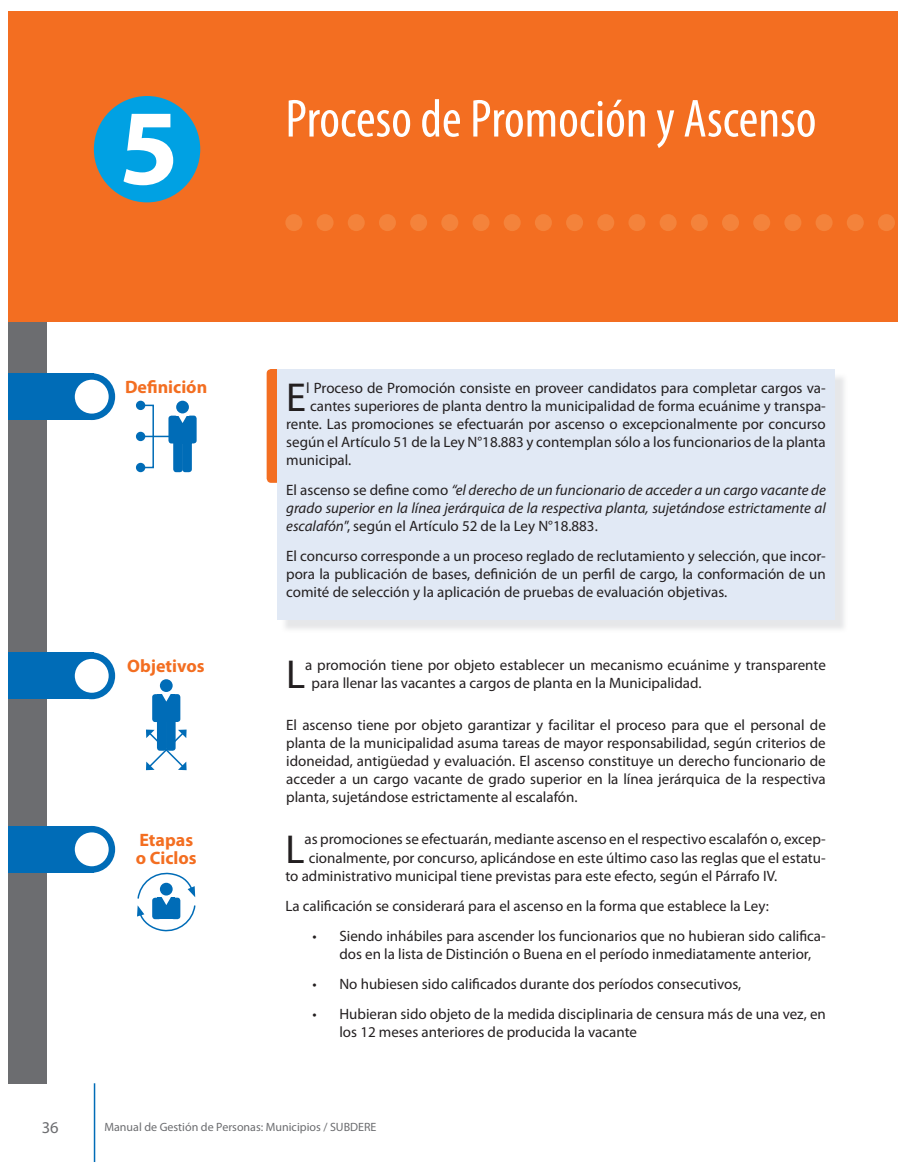
<style>
.page{position:relative;width:915px;height:1171px;background:#fff}
.page>*{position:absolute;margin:0;border:0;box-sizing:border-box;transform-origin:0 0}
.t1{font:700 108px "Myriad Pro";color:#fff}
.t2{font:condensed 54px "Myriad Pro";color:#fff}
.t3{font:40.5px "Myriad Pro";color:#231f20}
.t4{font:700 18px/18px "Myriad Pro";color:#f36e21}
.t5{font:16.5px "Myriad Pro";color:#6c6d70}
.t6{font:15px/18px "Myriad Pro";color:#231f20}
.t7{font:italic 15px/18px "Myriad Pro";color:#231f20;text-align:justify}
.t8{font:12px "Myriad Pro";color:#6c6d70}
.s1{font-style:normal}
</style>
<div class="page">
<div style="left:9px;top:83px;width:38px;height:999px;background:#6c6d70"></div>
<hr style="left:94px;top:1082px;width:1px;height:79px;background:#006cb7">
<div style="left:266px;top:369px;width:14px;height:113px;background:#f36e21;border-radius:4px"></div>
<div style="left:277px;top:369px;width:557px;height:250px;background:#e1e9f5"></div>
<div style="left:9px;top:11px;width:888px;height:310px;background:#f36e21"></div>
<div style="left:94px;top:96px;width:106px;height:106px;background:#00a1e3;border-radius:50%"></div>
<div style="left:285px;top:214px;width:17px;height:17px;background:#f4833b;border-radius:50%"></div>
<div style="left:566px;top:214px;width:17px;height:17px;background:#f4833b;border-radius:50%"></div>
<div style="left:534px;top:214px;width:17px;height:17px;background:#f4833b;border-radius:50%"></div>
<div style="left:503px;top:214px;width:17px;height:17px;background:#f4833b;border-radius:50%"></div>
<div style="left:472px;top:214px;width:17px;height:17px;background:#f4833b;border-radius:50%"></div>
<div style="left:441px;top:214px;width:17px;height:17px;background:#f4833b;border-radius:50%"></div>
<div style="left:410px;top:214px;width:17px;height:17px;background:#f4833b;border-radius:50%"></div>
<div style="left:379px;top:214px;width:17px;height:17px;background:#f4833b;border-radius:50%"></div>
<div style="left:347px;top:214px;width:17px;height:17px;background:#f4833b;border-radius:50%"></div>
<div style="left:316px;top:214px;width:17px;height:17px;background:#f4833b;border-radius:50%"></div>
<div style="left:597px;top:214px;width:17px;height:17px;background:#f4833b;border-radius:50%"></div>
<div style="left:877px;top:214px;width:17px;height:17px;background:#f4833b;border-radius:50%"></div>
<div style="left:846px;top:214px;width:17px;height:17px;background:#f4833b;border-radius:50%"></div>
<div style="left:815px;top:214px;width:17px;height:17px;background:#f4833b;border-radius:50%"></div>
<div style="left:784px;top:214px;width:17px;height:17px;background:#f4833b;border-radius:50%"></div>
<div style="left:753px;top:214px;width:17px;height:17px;background:#f4833b;border-radius:50%"></div>
<div style="left:721px;top:214px;width:17px;height:17px;background:#f4833b;border-radius:50%"></div>
<div style="left:690px;top:214px;width:17px;height:17px;background:#f4833b;border-radius:50%"></div>
<div style="left:659px;top:214px;width:17px;height:17px;background:#f4833b;border-radius:50%"></div>
<div style="left:628px;top:214px;width:17px;height:17px;background:#f4833b;border-radius:50%"></div>
<div style="left:9px;top:373px;width:85px;height:47px;background:#006cb7"></div>
<svg style="left:72px;top:376px;width:40px;height:40px"></svg>
<div style="left:68px;top:373px;width:47px;height:47px;border:6px solid #006cb7;border-radius:50%"></div>
<div style="left:173px;top:440px;width:10px;height:32px;background:#006cb7;border-radius:3px"></div>
<div style="left:182px;top:440px;width:10px;height:32px;background:#006cb7;border-radius:3px"></div>
<div style="left:168px;top:415px;width:10px;height:28px;background:#006cb7;border-radius:3px"></div>
<div style="left:187px;top:415px;width:9px;height:28px;background:#006cb7;border-radius:3px"></div>
<div style="left:174px;top:415px;width:17px;height:28px;background:#006cb7"></div>
<svg style="left:175px;top:411px;width:15px;height:12px"></svg>
<div style="left:176px;top:400px;width:13px;height:13px;background:#006cb7;border-radius:50%"></div>
<svg style="left:136px;top:400px;width:9px;height:10px"></svg>
<svg style="left:136px;top:431px;width:9px;height:10px"></svg>
<svg style="left:136px;top:462px;width:9px;height:10px"></svg>
<hr style="left:142px;top:435px;width:28px;height:2px;background:#006cb7">
<svg style="left:139px;top:404px;width:16px;height:65px"></svg>
<div style="left:9px;top:652px;width:85px;height:47px;background:#006cb7"></div>
<svg style="left:72px;top:655px;width:40px;height:40px"></svg>
<div style="left:68px;top:652px;width:47px;height:47px;border:6px solid #006cb7;border-radius:50%"></div>
<div style="left:157px;top:718px;width:9px;height:32px;background:#006cb7;border-radius:3px"></div>
<div style="left:166px;top:718px;width:9px;height:32px;background:#006cb7;border-radius:3px"></div>
<div style="left:152px;top:694px;width:10px;height:27px;background:#006cb7;border-radius:3px"></div>
<div style="left:171px;top:694px;width:9px;height:27px;background:#006cb7;border-radius:3px"></div>
<div style="left:158px;top:694px;width:17px;height:27px;background:#006cb7"></div>
<svg style="left:161px;top:689px;width:11px;height:12px"></svg>
<div style="left:160px;top:679px;width:13px;height:12px;background:#006cb7;border-radius:50%"></div>
<svg style="left:146px;top:729px;width:40px;height:41px"></svg>
<div style="left:9px;top:825px;width:85px;height:47px;background:#006cb7"></div>
<svg style="left:72px;top:828px;width:40px;height:41px"></svg>
<div style="left:68px;top:825px;width:47px;height:47px;border:6px solid #006cb7;border-radius:50%"></div>
<svg style="left:137px;top:872px;width:59px;height:60px"></svg>
<h1 class="t1" style="left:119px;top:77px;width:61px">5</h1>
<p class="t4" style="left:125px;top:377px;width:84px">Definición</p>
<p class="t4" style="left:127px;top:656px;width:79px">Objetivos</p>
<p class="t4" style="left:136px;top:829px;width:62px">Etapas o Ciclos</p>
<h2 class="t2" style="left:285px;top:86px;width:532px">Proceso de Promoción y Ascenso</h2>
<h3 class="t3" style="left:286px;top:372px;width:21px">E</h3>
<p class="t6" style="left:306px;top:378px;width:521px">l Proceso de Promoción consiste en proveer candidatos para completar cargos va-</p>
<p class="t6" style="left:310px;top:396px;width:517px">cantes superiores de planta dentro la municipalidad de forma ecuánime y transpa-</p>
<p class="t6" style="left:286px;top:414px;width:541px">rente. Las promociones se efectuarán por ascenso o excepcionalmente por concurso</p>
<p class="t6" style="left:286px;top:432px;width:541px">según el Artículo 51 de la Ley N°18.883 y contemplan sólo a los funcionarios de la planta</p>
<p class="t6" style="left:286px;top:450px;width:67px">municipal.</p>
<p class="t7" style="left:286px;top:480px;width:541px"><span class="s1">El ascenso se define como</span> “el derecho de un funcionario de acceder a un cargo vacante de grado superior en la línea jerárquica de la respectiva planta, sujetándose estrictamente al escalafón<span class="s1">”, según el Artículo 52 de la Ley N°18.883.</span></p>
<p class="t6" style="left:286px;top:546px;width:541px;text-align:justify">El concurso corresponde a un proceso reglado de reclutamiento y selección, que incor&shy;pora la publicación de bases, definición de un perfil de cargo, la conformación de un comité de selección y la aplicación de pruebas de evaluación objetivas.</p>
<h3 class="t3" style="left:286px;top:649px;width:21px">L</h3>
<p class="t6" style="left:311px;top:655px;width:515px;text-indent:-6px">a promoción tiene por objeto establecer un mecanismo ecuánime y transparente para llenar las vacantes a cargos de planta en la Municipalidad.</p>
<p class="t6" style="left:286px;top:715px;width:541px;text-align:justify">El ascenso tiene por objeto garantizar y facilitar el proceso para que el personal de planta de la municipalidad asuma tareas de mayor responsabilidad, según criterios de idoneidad, antigüedad y evaluación. El ascenso constituye un derecho funcionario de acceder a un cargo vacante de grado superior en la línea jerárquica de la respectiva planta, sujetándose estrictamente al escalafón.</p>
<h3 class="t3" style="left:285px;top:823px;width:21px">L</h3>
<p class="t6" style="left:304px;top:830px;width:522px">as promociones se efectuarán, mediante ascenso en el respectivo escalafón o, excep-</p>
<p class="t6" style="left:308px;top:848px;width:518px">cionalmente, por concurso, aplicándose en este último caso las reglas que el estatu-</p>
<p class="t6" style="left:285px;top:866px;width:493px">to administrativo municipal tiene previstas para este efecto, según el Párrafo IV.</p>
<p class="t6" style="left:285px;top:896px;width:485px">La calificación se considerará para el ascenso en la forma que establece la Ley:</p>
<p class="t6" style="left:339px;top:926px;width:487px;text-indent:-27px">• Siendo inhábiles para ascender los funcionarios que no hubieran sido califica&shy;dos en la lista de Distinción o Buena en el período inmediatamente anterior,</p>
<p class="t6" style="left:312px;top:974px;width:430px">• No hubiesen sido calificados durante dos períodos consecutivos,</p>
<p class="t6" style="left:339px;top:1004px;width:488px;text-indent:-27px">• Hubieran sido objeto de la medida disciplinaria de censura más de una vez, en los 12 meses anteriores de producida la vacante</p>
<p class="t5" style="left:42px;top:1116px;width:18px">36</p>
<p class="t8" style="left:104px;top:1118px;width:273px">Manual de Gestión de Personas: Municipios / SUBDERE</p>
</div>
